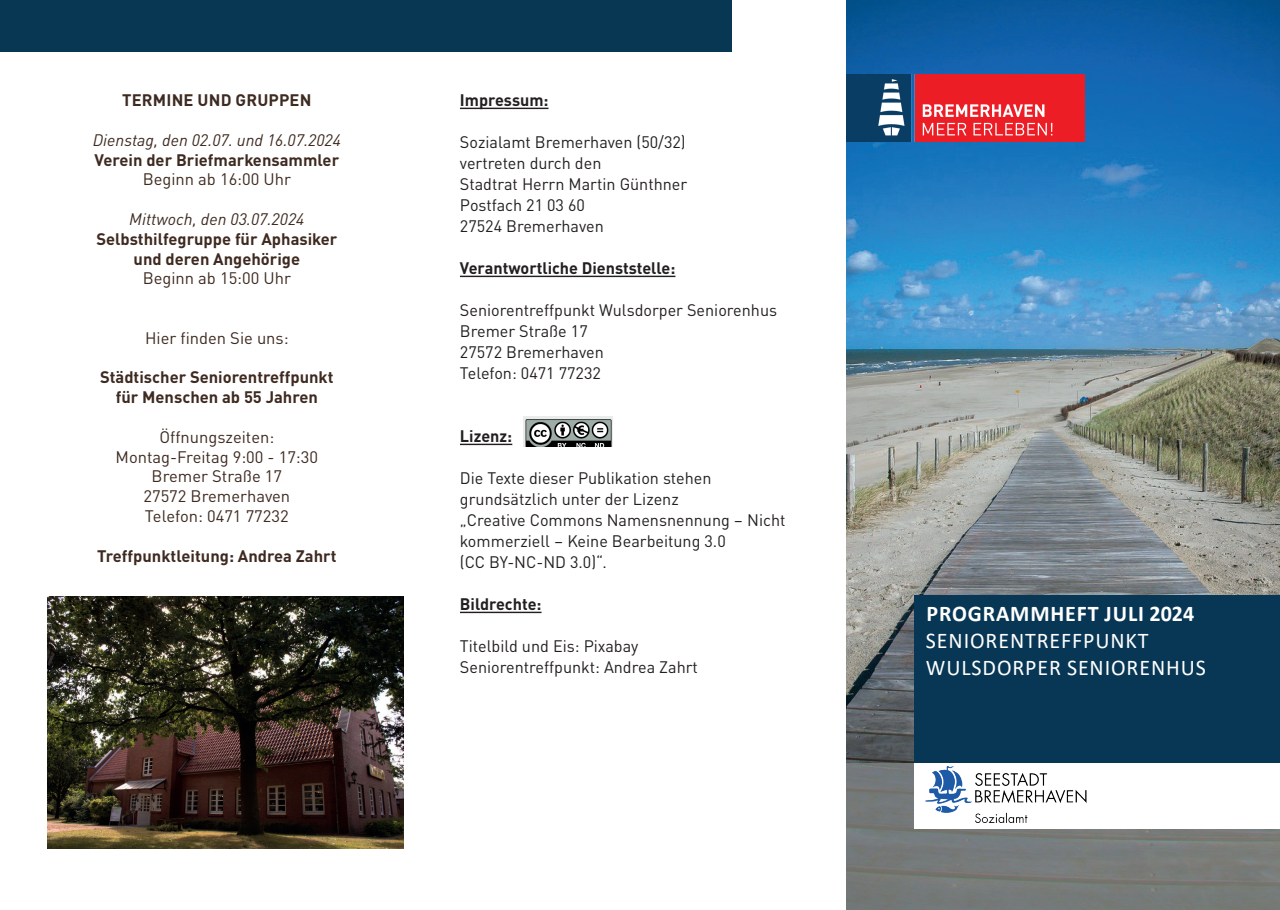
<style>
.page{position:relative;width:1280px;height:910px;background:#fff}
.page>*{position:absolute;margin:0;border:0;box-sizing:border-box;transform-origin:0 0}
.t1{font:22.5px/27px "Calibri";letter-spacing:.04em;color:#fff}
.t2{font:700 22.5px "Calibri";letter-spacing:.04em;color:#fff}
.t3{font:16.5px/21px "DIN Pro";color:#231f20}
.t4{font:700 16.5px/19.8px "DIN Pro";color:#3e2a20;text-align:center}
.t5{font:16.5px/19.8px "DIN Pro";color:#3e2a20;text-align:center}
.t6{font:700 16.5px "DIN Pro";color:#231f20}
.t7{font:italic 16.5px "DIN Pro";color:#3e2a20}
</style>
<div class="page">
<img style="left:846px;top:0;width:434px;height:763px">
<div style="left:846px;top:763px;width:434px;height:147px;background:#767a79"></div>
<img style="left:846px;top:74px;width:238px;height:67px">
<div style="left:914px;top:763px;width:366px;height:65px;background:#fff"></div>
<div style="left:914px;top:595px;width:366px;height:168px;background:#083755"></div>
<img style="left:925px;top:766px;width:162px;height:56px">
<hr style="left:460px;top:108px;width:88px;height:1px;background:#231f20">
<hr style="left:460px;top:276px;width:215px;height:1px;background:#231f20">
<hr style="left:460px;top:444px;width:52px;height:1px;background:#231f20">
<hr style="left:460px;top:612px;width:81px;height:1px;background:#231f20">
<img style="left:523px;top:417px;width:89px;height:29px">
<div style="left:0;top:0;width:731px;height:51px;background:#083754"></div>
<img style="left:48px;top:596px;width:355px;height:252px">
<p class="t4" style="left:122px;top:89px;width:191px">TERMINE UND GRUPPEN</p>
<p class="t7" style="left:93px;top:127px;width:250px">Dienstag, den 02.07. und 16.07.2024</p>
<p class="t4" style="left:95px;top:149px;width:246px">Verein der Briefmarkensammler</p>
<p class="t5" style="left:143px;top:168px;width:150px">Beginn ab 16:00 Uhr</p>
<p class="t7" style="left:129px;top:207px;width:177px">Mittwoch, den 03.07.2024</p>
<p class="t4" style="left:96px;top:228px;width:243px">Selbsthilfegruppe für Aphasiker und deren Angehörige</p>
<p class="t5" style="left:143px;top:267px;width:150px">Beginn ab 15:00 Uhr</p>
<p class="t5" style="left:145px;top:327px;width:145px">Hier finden Sie uns:</p>
<p class="t4" style="left:100px;top:366px;width:235px">Städtischer Seniorentreffpunkt für Menschen ab 55 Jahren</p>
<p class="t5" style="left:116px;top:426px;width:204px">Öffnungszeiten:<br>Montag-Freitag 9:00 - 17:30<br>Bremer Straße 17<br>27572 Bremerhaven<br>Telefon: 0471 77232</p>
<p class="t4" style="left:97px;top:545px;width:241px">Treffpunktleitung: Andrea Zahrt</p>
<p class="t6" style="left:460px;top:87px;width:90px">Impressum:</p>
<p class="t3" style="left:460px;top:131px;width:229px">Sozialamt Bremerhaven (50/32) vertreten durch den<br>Stadtrat Herrn Martin Günthner<br>Postfach 21 03 60<br>27524 Bremerhaven</p>
<p class="t6" style="left:460px;top:255px;width:217px">Verantwortliche Dienststelle:</p>
<p class="t3" style="left:460px;top:299px;width:319px">Seniorentreffpunkt Wulsdorper Seniorenhus<br>Bremer Straße 17<br>27572 Bremerhaven<br>Telefon: 0471 77232</p>
<p class="t6" style="left:460px;top:423px;width:54px">Lizenz:</p>
<p class="t3" style="left:460px;top:467px;width:327px">Die Texte dieser Publikation stehen grundsätzlich unter der Lizenz<br>„Creative Commons Namensnennung – Nicht kommerziell – Keine Bearbeitung 3.0<br>(CC BY-NC-ND 3.0)“.</p>
<p class="t6" style="left:460px;top:591px;width:83px">Bildrechte:</p>
<p class="t3" style="left:460px;top:635px;width:239px">Titelbild und Eis: Pixabay<br>Seniorentreffpunkt: Andrea Zahrt</p>
<h1 class="t2" style="left:926px;top:597px;width:269px">PROGRAMMHEFT JULI 2024</h1>
<h1 class="t1" style="left:926px;top:626px;width:281px">SENIORENTREFFPUNKT<br>WULSDORPER SENIORENHUS</h1>
</div>
